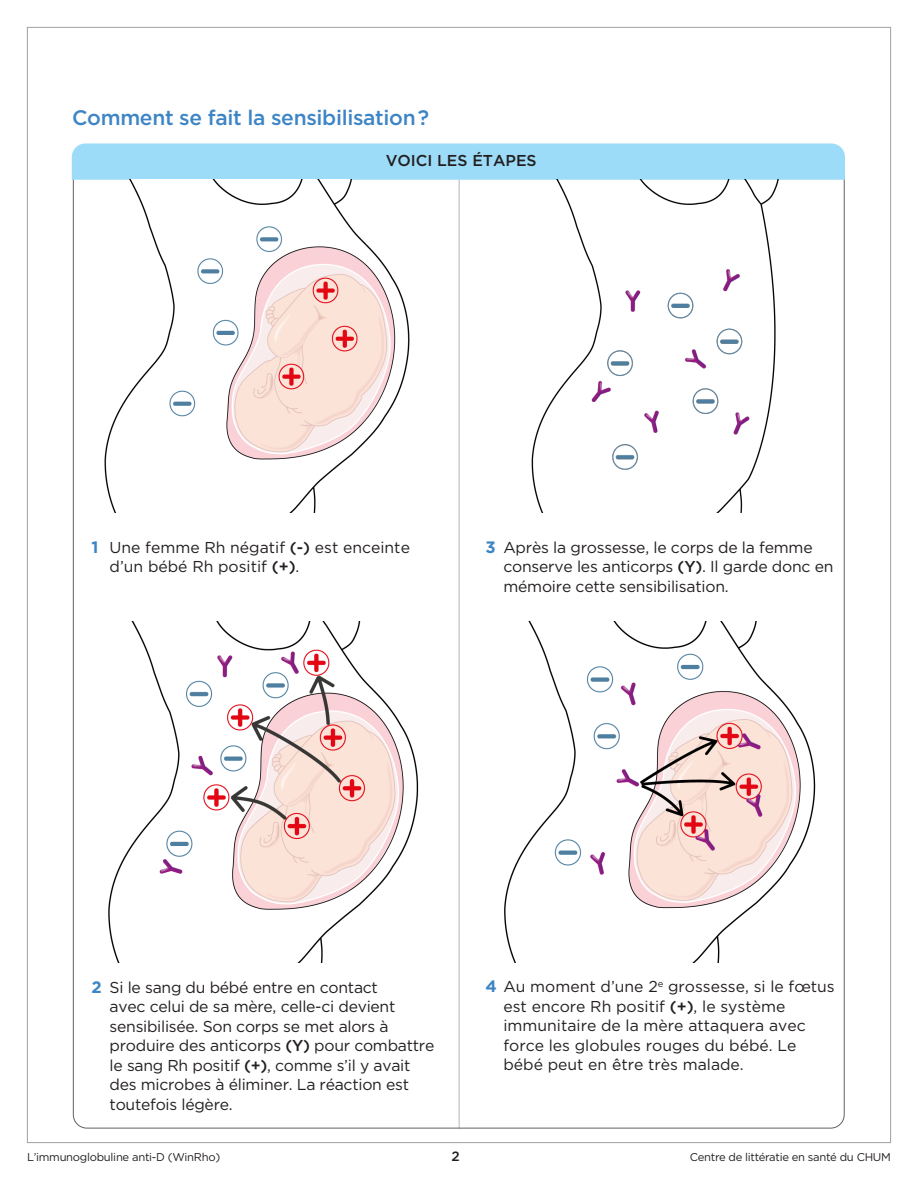
<style>
.page{position:relative;width:918px;height:1188px;background:#fff}
.page>*{position:absolute;margin:0;border:0;box-sizing:border-box;transform-origin:0 0}
.t1{font:500 21px "Gotham";letter-spacing:-.015em;color:#3e85c5}
.t2{font:15.75px/19.5px "Gotham";letter-spacing:-.015em;color:#231f20}
.t3{font:500 15.75px "Gotham";color:#231f20}
.t4{font:500 13.5px "Gotham";color:#231f20}
.t5{font:11.25px "Gotham";letter-spacing:-.025em;color:#231f20}
.s1{font-weight:700;font-size:16.5px;color:#3e85c5}
.s2{font-weight:500}
</style>
<div class="page">
<hr style="left:459px;top:180px;width:1px;height:949px;background:#bcbdc0">
<div style="left:72px;top:143px;width:773px;height:37px;background:#9cdcf8"></div>
<img style="left:104px;top:180px;width:306px;height:333px">
<img style="left:531px;top:180px;width:313px;height:333px">
<img style="left:108px;top:622px;width:311px;height:341px">
<img style="left:504px;top:622px;width:312px;height:341px">
<h1 class="t1" style="left:72px;top:104px;width:359px">Comment se fait la sensibilisation ?</h1>
<p class="t3" style="left:386px;top:150px;width:152px">VOICI LES ÉTAPES</p>
<p class="t2" style="left:110px;top:537px;width:302px;text-indent:-18px"><span class="s1">1</span> Une femme Rh négatif <span class="s2">(-)</span> est enceinte d’un bébé Rh positif <span class="s2">(+)</span>.</p>
<p class="t2" style="left:503px;top:537px;width:332px;text-indent:-18px"><span class="s1">3</span> Après la grossesse, le corps de la femme conserve les anticorps <span class="s2">(Y)</span>. Il garde donc en mémoire cette sensibilisation.</p>
<p class="t2" style="left:110px;top:977px;width:326px;text-indent:-18px"><span class="s1">2</span> Si le sang du bébé entre en contact<br>avec celui de sa mère, celle-ci devient sensibilisée. Son corps se met alors à produire des anticorps <span class="s2">(Y)</span> pour combattre le sang Rh positif <span class="s2">(+)</span>, comme s’il y avait des microbes à éliminer. La réaction est toutefois légère.</p>
<p class="t2" style="left:503px;top:977px;width:333px;text-indent:-18px"><span class="s1">4</span> Au moment d’une 2<sup>e</sup> grossesse, si le fœtus est encore Rh positif <span class="s2">(+)</span>, le système immunitaire de la mère attaquera avec force les globules rouges du bébé. Le bébé peut en être très malade.</p>
<p class="t5" style="left:27px;top:1150px;width:195px">L’immunoglobuline anti-D (WinRho)</p>
<p class="t4" style="left:451px;top:1147px;width:10px">2</p>
<p class="t5" style="left:690px;top:1150px;width:203px">Centre de littératie en santé du CHUM</p>
</div>
